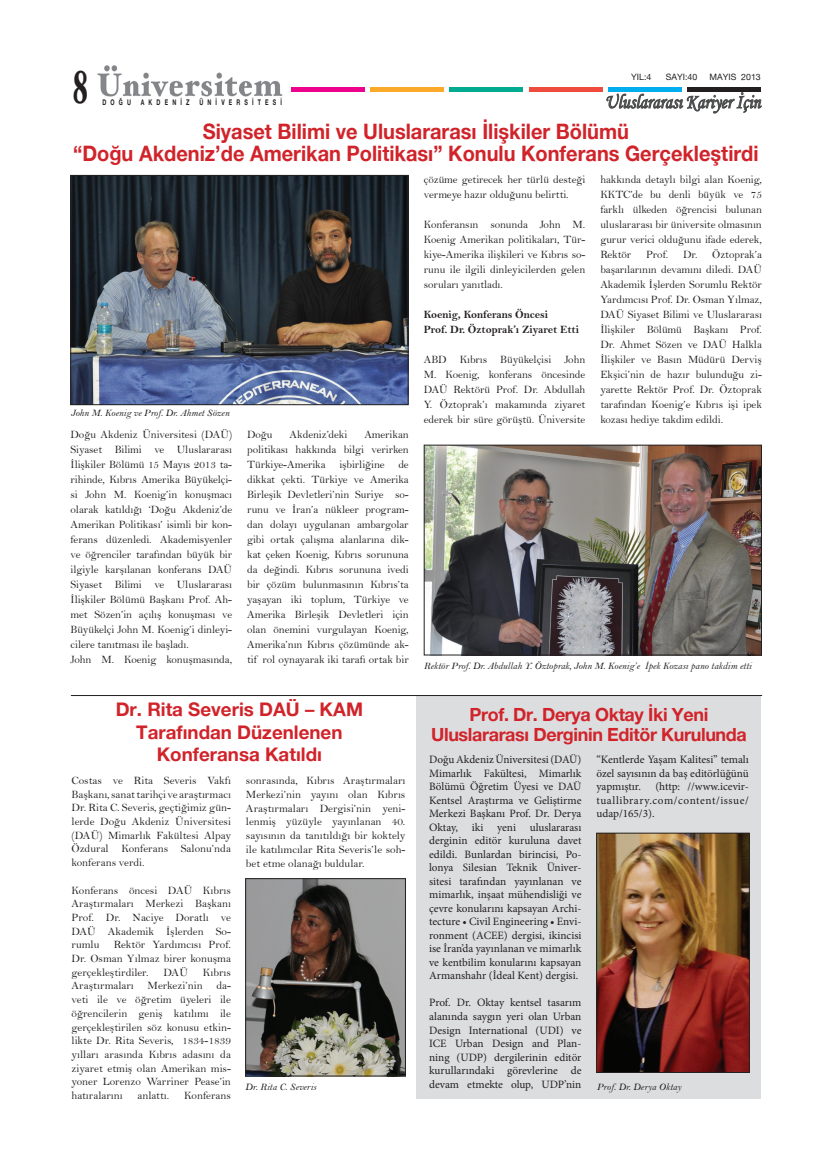
<style>
.page{position:relative;width:833px;height:1170px;background:#fff}
.page>*{position:absolute;margin:0;border:0;box-sizing:border-box;transform-origin:0 0}
.t1{font:700 46.12px "Hoefler Text EMU";color:#231f20;scale:.6 1}
.t2{font:700 21.25px/21.2px "Helvetica Neue EMU";color:#d1232a;text-align:center;scale:.94 1}
.t3{font:italic 20.25px "Monotype Corsiva EMU";letter-spacing:.005em;color:#4b4c4d;scale:.85 1}
.t4{font:700 18.75px/22.5px "Helvetica Neue EMU";color:#d1232a;text-align:center}
.t5{font:700 18.12px/20px "Helvetica Neue EMU";letter-spacing:-.02em;color:#d1232a;text-align:center}
.t6{font:11.25px/15px "Bell MTEMU";letter-spacing:-.005em;color:#231f20;text-align:justify}
.t7{font:11.25px/13.5px "Minion Pro";color:#231f20;text-align:justify}
.t8{font:700 11.25px/15px "Bell MTEMU";letter-spacing:-.005em;color:#231f20}
.t9{font:italic 10px "Bell MTEMU";color:#231f20}
.t10{font:8.75px "Helvetica Neue EMU";color:#231f20}
.t11{font:700 7.75px "Helvetica Neue EMU";letter-spacing:.78em;color:#231f20;scale:.68 1}
</style>
<div class="page">
<hr style="left:291px;top:87px;width:73px;height:4px;background:#ed028c">
<div style="left:370px;top:87px;width:74px;height:5px;background:#faa928"></div>
<div style="left:449px;top:87px;width:74px;height:5px;background:#00ab91"></div>
<div style="left:529px;top:87px;width:73px;height:5px;background:#ef4b3d"></div>
<div style="left:608px;top:87px;width:73px;height:5px;background:#00aeef"></div>
<div style="left:687px;top:87px;width:73px;height:5px;background:#231f20"></div>
<img style="left:97px;top:65px;width:186px;height:32px">
<svg style="left:606px;top:92px;width:156px;height:22px"></svg>
<div style="left:416px;top:695px;width:345px;height:403px;background:#dcdddf"></div>
<img style="left:247px;top:880px;width:157px;height:194px">
<div style="left:245px;top:878px;width:161px;height:198px;border:1px solid #231f20"></div>
<img style="left:598px;top:834px;width:149px;height:236px">
<div style="left:596px;top:832px;width:153px;height:240px;border:1px solid #231f20"></div>
<hr style="left:71px;top:695px;width:691px;height:1px;background:#231f20">
<img style="left:426px;top:447px;width:333px;height:206px">
<div style="left:424px;top:445px;width:337px;height:210px;border:1px solid #231f20"></div>
<img style="left:72px;top:177px;width:334px;height:226px">
<div style="left:70px;top:175px;width:338px;height:230px;border:1px solid #231f20"></div>
<h1 class="t1" style="left:72px;top:60px;width:30px">8</h1>
<p class="t11" style="left:102px;top:97px;width:43px">DOĞU</p>
<p class="t11" style="left:141px;top:97px;width:73px">AKDENİZ</p>
<p class="t11" style="left:199px;top:97px;width:123px">ÜNİVERSİTESİ</p>
<p class="t10" style="left:631px;top:72px;width:22px">YIL:4</p>
<p class="t10" style="left:666px;top:72px;width:33px">SAYI:40</p>
<p class="t10" style="left:709px;top:72px;width:53px">MAYIS 2013</p>
<h3 class="t3" style="left:605px;top:89px;width:185px">Uluslararası Kariyer İçin</h3>
<h2 class="t2" style="left:73px;top:121px;width:730px">Siyaset Bilimi ve Uluslararası İlişkiler Bölümü<br>“Doğu Akdeniz’de Amerikan Politikası” Konulu Konferans Gerçekleştirdi</h2>
<p class="t9" style="left:71px;top:407px;width:160px">John M. Koenig ve Prof. Dr. Ahmet Sözen</p>
<p class="t6" style="left:71px;top:427px;width:163px;text-align:left">Doğu Akdeniz Üniversitesi (DAÜ)<br>Siyaset Bilimi ve Uluslararası İlişkiler Bölümü 15 Mayıs 2013 ta&shy;rihinde, Kıbrıs Amerika Büyükelçi&shy;si John M. Koenig’in konuşmacı olarak katıldığı ‘Doğu Akdeniz’de Amerikan Politikası’ isimli bir kon&shy;ferans düzenledi. Akademisyenler ve öğrenciler tarafından büyük bir ilgiyle karşılanan konferans DAÜ Siyaset Bilimi ve Uluslararası İlişkiler Bölümü Başkanı Prof. Ah&shy;met Sözen’in açılış konuşması ve Büyükelçi John M. Koenig’i dinleyi&shy;cilere tanıtması ile başladı.<br>John M. Koenig konuşmasında,</p>
<p class="t6" style="left:247px;top:427px;width:27px">Doğu</p>
<p class="t6" style="left:289px;top:427px;width:59px">Akdeniz’deki</p>
<p class="t6" style="left:247px;top:427px;width:163px;text-indent:117px">Amerikan politikası hakkında bilgi verirken Türkiye-Amerika işbirliğine de dikkat çekti. Türkiye ve Amerika Birleşik Devletleri’nin Suriye so&shy;runu ve İran’a nükleer program&shy;dan dolayı uygulanan ambargolar gibi ortak çalışma alanlarına dik&shy;kat çeken Koenig, Kıbrıs sorununa da değindi. Kıbrıs sorununa ivedi bir çözüm bulunmasının Kıbrıs’ta yaşayan iki toplum, Türkiye ve Amerika Birleşik Devletleri için olan önemini vurgulayan Koenig, Amerika’nın Kıbrıs çözümünde ak&shy;tif rol oynayarak iki tarafı ortak bir</p>
<h3 class="t4" style="left:116px;top:698px;width:249px">Dr. Rita Severis DAÜ – KAM<br>Tarafından Düzenlenen<br>Konferansa Katıldı</h3>
<p class="t6" style="left:71px;top:773px;width:161px;line-height:13.8px">Costas ve Rita Severis Vakfı Başkanı, sanat tarihçi ve araştırmacı Dr. Rita C. Severis, geçtiğimiz gün&shy;lerde Doğu Akdeniz Üniversitesi (DAÜ) Mimarlık Fakültesi Alpay Özdural Konferans Salonu’nda konferans verdi.</p>
<p class="t6" style="left:71px;top:883px;width:161px;line-height:13.8px">Konferans öncesi DAÜ Kıbrıs Araştırmaları Merkezi Başkanı Prof. Dr. Naciye Doratlı ve DAÜ Akademik İşlerden So&shy;rumlu</p>
<p class="t6" style="left:71px;top:937px;width:161px;line-height:13.8px;text-indent:42px">Rektör Yardımcısı Prof.<br>Dr. Osman Yılmaz birer konuşma gerçekleştirdiler.</p>
<p class="t6" style="left:163px;top:964px;width:26px">DAÜ</p>
<p class="t6" style="left:71px;top:965px;width:161px;line-height:13.8px;text-indent:131px">Kıbrıs Araştırmaları Merkezi’nin da&shy;veti ile ve öğretim üyeleri ile öğrencilerin geniş katılımı ile gerçekleştirilen söz konusu etkin&shy;likte Dr. Rita Severis, 1834-1839 yılları arasında Kıbrıs adasını da ziyaret etmiş olan Amerikan mis&shy;yoner Lorenzo Warriner Pease’in hatıralarını</p>
<p class="t6" style="left:137px;top:1087px;width:33px">anlattı.</p>
<p class="t6" style="left:184px;top:1087px;width:48px">Konferans</p>
<p class="t6" style="left:246px;top:773px;width:161px;line-height:13.8px">sonrasında, Kıbrıs Araştırmaları Merkezi’nin yayını olan Kıbrıs Araştırmaları Dergisi’nin yeni&shy;lenmiş yüzüyle yayınlanan 40. sayısının da tanıtıldığı bir koktely ile katılımcılar Rita Severis’le soh&shy;bet etme olanağı buldular.</p>
<p class="t9" style="left:245px;top:1080px;width:73px">Dr. Rita C. Severis</p>
<p class="t6" style="left:424px;top:171px;width:163px">çözüme getirecek her türlü desteği vermeye hazır olduğunu belirtti.</p>
<p class="t6" style="left:424px;top:216px;width:163px">Konferansın sonunda John M.<br>Koenig Amerikan politikaları, Tür&shy;kiye-Amerika ilişkileri ve Kıbrıs so&shy;runu ile ilgili dinleyicilerden gelen soruları yanıtladı.</p>
<p class="t8" style="left:424px;top:306px;width:157px">Koenig, Konferans Öncesi<br>Prof. Dr. Öztoprak’ı Ziyaret Etti</p>
<p class="t6" style="left:424px;top:351px;width:163px">ABD Kıbrıs Büyükelçisi John M. Koenig, konferans öncesinde DAÜ Rektörü Prof. Dr. Abdullah Y. Öztoprak’ı makamında ziyaret ederek bir süre görüştü. Üniversite</p>
<p class="t6" style="left:600px;top:171px;width:163px">hakkında detaylı bilgi alan Koenig, KKTC’de bu denli büyük ve 75 farklı ülkeden öğrencisi bulunan uluslararası bir üniversite olmasının gurur verici olduğunu ifade ederek, Rektör</p>
<p class="t6" style="left:600px;top:246px;width:163px;text-indent:83px">Dr. Öztoprak’a başarılarının devamını diledi. DAÜ Akademik İşlerden Sorumlu Rektör Yardımcısı Prof. Dr. Osman Yılmaz, DAÜ Siyaset Bilimi ve Uluslararası İlişkiler Bölümü Başkanı Prof.<br>Dr. Ahmet Sözen ve DAÜ Halkla İlişkiler ve Basın Müdürü Derviş Ekşici’nin de hazır bulunduğu zi&shy;yarette Rektör Prof. Dr. Öztoprak tarafından Koenig’e Kıbrıs işi ipek kozası hediye takdim edildi.</p>
<p class="t6" style="left:646px;top:246px;width:24px">Prof.</p>
<p class="t9" style="left:424px;top:659px;width:329px">Rektör Prof. Dr. Abdullah Y. Öztoprak, John M. Koenig’e İpek Kozası pano takdim etti</p>
<h3 class="t5" style="left:431px;top:704px;width:317px">Prof. Dr. Derya Oktay İki Yeni<br>Uluslararası Derginin Editör Kurulunda</h3>
<p class="t7" style="left:429px;top:753px;width:154px">Doğu Akdeniz Üniversitesi (DAÜ)<br>Mimarlık Fakültesi, Mimarlık Bölümü Öğretim Üyesi ve DAÜ Kentsel Araştırma ve Geliştirme Merkezi Başkanı Prof. Dr. Derya Oktay, iki yeni uluslararası derginin editör kuruluna davet edildi. Bunlardan birincisi, Po&shy;lonya Silesian Teknik Üniver&shy;sitesi tarafından yayınlanan ve mimarlık, inşaat mühendisliği ve çevre konularını kapsayan Archi&shy;tecture • Civil Engineering • Envi&shy;ronment (ACEE) dergisi, ikincisi ise İran’da yayınlanan ve mimarlık ve kentbilim konularını kapsayan Armanshahr (İdeal Kent) dergisi.</p>
<p class="t7" style="left:429px;top:996px;width:154px">Prof. Dr. Oktay kentsel tasarım alanında saygın yeri olan Urban Design International (UDI) ve ICE Urban Design and Plan&shy;ning (UDP) dergilerinin editör kurullarındaki görevlerine de devam etmekte olup, UDP’nin</p>
<p class="t7" style="left:596px;top:753px;width:154px">“Kentlerde Yaşam Kalitesi” temalı özel sayısının da baş editörlüğünü yapmıştır.</p>
<p class="t7" style="left:596px;top:780px;width:154px;text-indent:59px">(http: //www.icevir&shy;tuallibrary.com/content/issue/ udap/165/3).</p>
<p class="t9" style="left:597px;top:1080px;width:86px">Prof. Dr. Derya Oktay</p>
</div>
